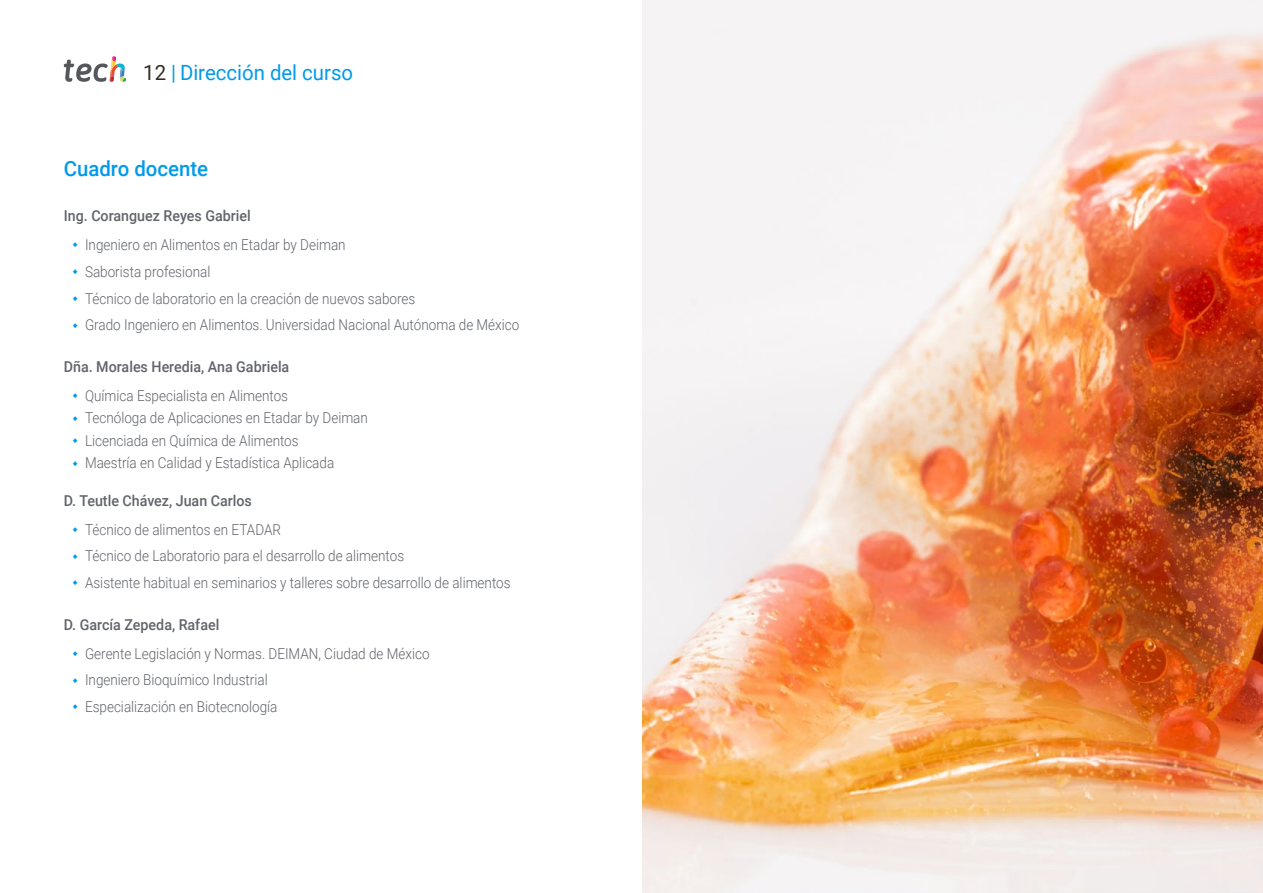
<style>
.page{position:relative;width:1263px;height:893px;background:#fff}
.page>*{position:absolute;margin:0;border:0;box-sizing:border-box;transform-origin:0 0}
.t1{font:21px "Roboto";color:#009aeb}
.t2{font:500 21px "Roboto";color:#009aeb}
.t3{font:300 15px/26.7px "Roboto";color:#61646a;scale:.9 1}
.t4{font:500 15px "Roboto";color:#61646a;scale:.95 1}
.s1{color:#312e20}
</style>
<div class="page">
<svg style="left:64px;top:56px;width:62px;height:26px"></svg>
<img style="left:642px;top:0;width:621px;height:893px">
<h1 class="t1" style="left:143px;top:57px;width:211px"><span class="s1">12</span> | Dirección del curso</h1>
<h1 class="t2" style="left:64px;top:154px;width:146px">Cuadro docente</h1>
<p class="t4" style="left:64px;top:205px;width:198px">Ing. Coranguez Reyes Gabriel</p>
<p class="t3" style="left:85px;top:231px;width:484px">Ingeniero en Alimentos en Etadar by Deiman<br>Saborista profesional<br>Técnico de laboratorio en la creación de nuevos sabores<br>Grado Ingeniero en Alimentos. Universidad Nacional Autónoma de México</p>
<p class="t4" style="left:64px;top:356px;width:239px">Dña. Morales Heredia, Ana Gabriela</p>
<p class="t3" style="left:85px;top:384px;width:316px;line-height:22.5px">Química Especialista en Alimentos<br>Tecnóloga de Aplicaciones en Etadar by Deiman Licenciada en Química de Alimentos<br>Maestría en Calidad y Estadística Aplicada</p>
<p class="t4" style="left:64px;top:490px;width:200px">D. Teutle Chávez, Juan Carlos</p>
<p class="t3" style="left:85px;top:515px;width:474px">Técnico de alimentos en ETADAR<br>Técnico de Laboratorio para el desarrollo de alimentos<br>Asistente habitual en seminarios y talleres sobre desarrollo de alimentos</p>
<p class="t4" style="left:64px;top:614px;width:165px">D. García Zepeda, Rafael</p>
<p class="t3" style="left:85px;top:639px;width:384px">Gerente Legislación y Normas. DEIMAN, Ciudad de México<br>Ingeniero Bioquímico Industrial<br>Especialización en Biotecnología</p>
</div>
